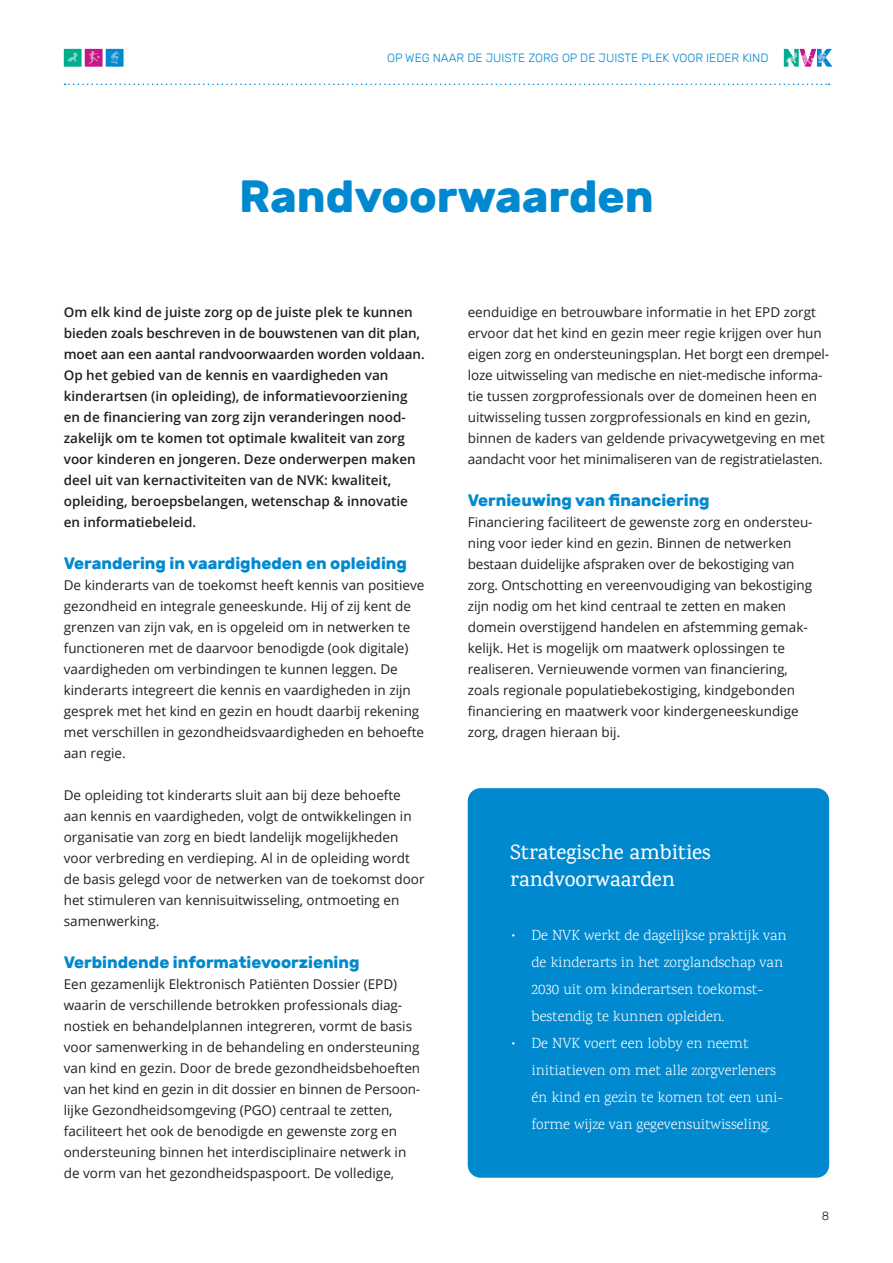
<style>
.page{position:relative;width:893px;height:1263px;background:#fff}
.page>*{position:absolute;margin:0;border:0;box-sizing:border-box;transform-origin:0 0}
.t1{font:700 45px "Rubik";color:#0089cf}
.t2{font:500 21px/27px "Karma";color:#fff}
.t3{font:700 16.5px "Rubik";color:#0089cf}
.t4{font:300 15px/27px "Karma";color:#fff}
.t5{font:13.5px/21px "Open Sans";color:#231f20}
.t6{font:600 13.5px/21px "Open Sans";color:#231f20}
.t7{font:300 12px "Rubik";color:#0089cf}
.t8{font:300 12px "Rubik";color:#231f20}
</style>
<div class="page">
<svg style="left:784px;top:49px;width:48px;height:18px"></svg>
<div style="left:64px;top:49px;width:18px;height:18px;background:#00ad8e"></div>
<div style="left:85px;top:49px;width:18px;height:18px;background:#c5168c"></div>
<div style="left:106px;top:49px;width:18px;height:18px;background:#0089cf"></div>
<svg style="left:67px;top:52px;width:11px;height:10px"></svg>
<svg style="left:111px;top:51px;width:9px;height:13px"></svg>
<svg style="left:89px;top:51px;width:11px;height:14px"></svg>
<svg style="left:65px;top:84px;width:764px;height:1px"></svg>
<div style="left:468px;top:788px;width:361px;height:390px;background:#0089cf;border-radius:13px"></div>
<p class="t7" style="left:387px;top:51px;width:383px">OP WEG NAAR DE JUISTE ZORG OP DE JUISTE PLEK VOOR IEDER KIND</p>
<h1 class="t1" style="left:239px;top:169px;width:416px">Randvoorwaarden</h1>
<p class="t6" style="left:64px;top:301px;width:362px">Om elk kind de juiste zorg op de juiste plek te kunnen bieden zoals beschreven in de bouwstenen van dit plan, moet aan een aantal randvoorwaarden worden voldaan.<br>Op het gebied van de kennis en vaardigheden van kinderartsen (in opleiding), de informatievoorziening en de financiering van zorg zijn veranderingen nood&shy;zakelijk om te komen tot optimale kwaliteit van zorg voor kinderen en jongeren. Deze onderwerpen maken deel uit van kernactiviteiten van de NVK: kwaliteit, opleiding, beroepsbelangen, wetenschap &amp; innovatie en informatiebeleid.</p>
<p class="t3" style="left:64px;top:553px;width:345px">Verandering in vaardigheden en opleiding</p>
<p class="t5" style="left:64px;top:574px;width:362px">De kinderarts van de toekomst heeft kennis van positieve gezondheid en integrale geneeskunde. Hij of zij kent de grenzen van zijn vak, en is opgeleid om in netwerken te functioneren met de daarvoor benodigde (ook digitale) vaardigheden om verbindingen te kunnen leggen. De kinderarts integreert die kennis en vaardigheden in zijn gesprek met het kind en gezin en houdt daarbij rekening met verschillen in gezondheidsvaardigheden en behoefte aan regie.</p>
<p class="t5" style="left:64px;top:784px;width:362px">De opleiding tot kinderarts sluit aan bij deze behoefte aan kennis en vaardigheden, volgt de ontwikkelingen in organisatie van zorg en biedt landelijk mogelijkheden voor verbreding en verdieping. Al in de opleiding wordt de basis gelegd voor de netwerken van de toekomst door het stimuleren van kennisuitwisseling, ontmoeting en samenwerking.</p>
<p class="t3" style="left:64px;top:952px;width:297px">Verbindende informatievoorziening</p>
<p class="t5" style="left:64px;top:973px;width:358px">Een gezamenlijk Elektronisch Patiënten Dossier (EPD) waarin de verschillende betrokken professionals diag&shy;nostiek en behandelplannen integreren, vormt de basis voor samenwerking in de behandeling en ondersteuning van kind en gezin. Door de brede gezondheidsbehoeften van het kind en gezin in dit dossier en binnen de Persoon&shy;lijke Gezondheidsomgeving (PGO) centraal te zetten, faciliteert het ook de benodigde en gewenste zorg en ondersteuning binnen het interdisciplinaire netwerk in de vorm van het gezondheidspaspoort. De volledige,</p>
<p class="t5" style="left:468px;top:301px;width:363px">eenduidige en betrouwbare informatie in het EPD zorgt ervoor dat het kind en gezin meer regie krijgen over hun eigen zorg en ondersteuningsplan. Het borgt een drempel&shy;loze uitwisseling van medische en niet-medische informa&shy;tie tussen zorgprofessionals over de domeinen heen en uitwisseling tussen zorgprofessionals en kind en gezin, binnen de kaders van geldende privacywetgeving en met aandacht voor het minimaliseren van de registratielasten.</p>
<p class="t3" style="left:468px;top:490px;width:244px">Vernieuwing van financiering</p>
<p class="t5" style="left:468px;top:511px;width:346px">Financiering faciliteert de gewenste zorg en ondersteu&shy;ning voor ieder kind en gezin. Binnen de netwerken bestaan duidelijke afspraken over de bekostiging van zorg. Ontschotting en vereenvoudiging van bekostiging zijn nodig om het kind centraal te zetten en maken domein overstijgend handelen en afstemming gemak&shy;kelijk. Het is mogelijk om maatwerk oplossingen te realiseren. Vernieuwende vormen van financiering, zoals regionale populatiebekostiging, kindgebonden financiering en maatwerk voor kindergeneeskundige zorg, dragen hieraan bij.</p>
<h2 class="t2" style="left:510px;top:838px;width:202px">Strategische ambities randvoorwaarden</h2>
<p class="t4" style="left:531px;top:923px;width:257px;text-indent:-21px">• De NVK werkt de dagelijkse praktijk van de kinderarts in het zorglandschap van 2030 uit om kinderartsen toekomst&shy;bestendig te kunnen opleiden.</p>
<p class="t4" style="left:531px;top:1031px;width:253px;text-indent:-21px">• De NVK voert een lobby en neemt initiatieven om met alle zorgverleners én kind en gezin te komen tot een uni&shy;forme wijze van gegevensuitwisseling.</p>
<p class="t8" style="left:822px;top:1209px;width:9px">8</p>
</div>
